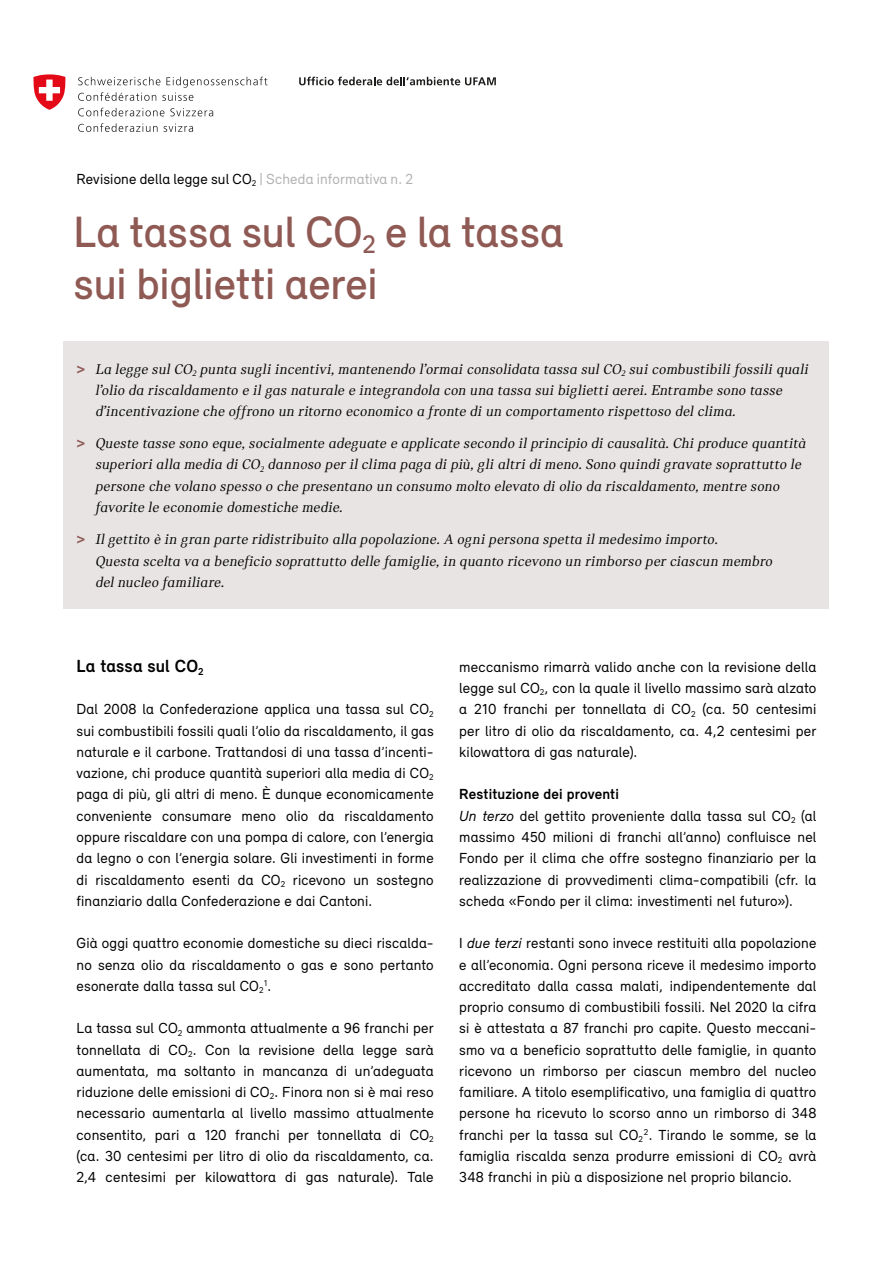
<style>
.page{position:relative;width:893px;height:1263px;background:#fff}
.page>*{position:absolute;margin:0;border:0;box-sizing:border-box;transform-origin:0 0}
._07_Kapiteltitel{font:500 45px/52.5px "Relevant";color:#8f5954}
._07_Titel{font:700 18px "Relevant";letter-spacing:.005em;color:#000}
._07_Grundtext{font:15px/21.3px "Relevant";letter-spacing:.01em;color:#000;text-align:justify}
._07_Lead{font:italic 15px/21.3px "Catalog";letter-spacing:.015em;color:#000}
._07_Kapiteltitel-2{font:15px "Relevant";letter-spacing:.01em;color:#000}
._07_Untertitel{font:700 15px "Relevant";letter-spacing:.01em;color:#000}
._07_Grundtext-2{font:8.7px "Relevant";color:#000}
.s1{color:#b3b2b2}
.s2{font-family:"Relevant";font-weight:700;font-style:normal;font-size:16.5px;color:#8f5954}
.s3{font-size:15px}
.s4{font-style:italic}
</style>
<div class="page">
<div style="left:64px;top:341px;width:765px;height:267px;background:#e8e4e4"></div>
<svg style="left:299px;top:77px;width:197px;height:8px"></svg>
<svg style="left:78px;top:77px;width:189px;height:24px"></svg>
<svg style="left:78px;top:108px;width:86px;height:8px"></svg>
<svg style="left:170px;top:108px;width:43px;height:8px"></svg>
<svg style="left:78px;top:123px;width:80px;height:9px"></svg>
<svg style="left:164px;top:124px;width:29px;height:8px"></svg>
<svg style="left:33px;top:74px;width:33px;height:36px"></svg>
<h1 class="_07_Kapiteltitel-2" style="left:77px;top:170px;width:338px">Revisione della legge sul CO<sub>2</sub> <span class="s1">| Scheda informativa n. 2</span></h1>
<h1 class="_07_Kapiteltitel" style="left:74px;top:205px;width:492px">La tassa sul CO<sub>2</sub> e la tassa sui biglietti aerei</h1>
<p class="_07_Lead" style="left:96px;top:358px;width:715px;text-indent:-19px"><span class="s2">&gt;</span> La legge sul CO<sub>2</sub> punta sugli incentivi, mantenendo l’ormai consolidata tassa sul CO<sub>2</sub> sui combustibili fossili quali l’olio da riscaldamento e il gas naturale e integrandola con una tassa sui biglietti aerei. Entrambe sono tasse d’incentivazione che offrono un ritorno economico a fronte di un comportamento rispettoso del clima.</p>
<p class="_07_Lead" style="left:96px;top:432px;width:712px;text-indent:-19px"><span class="s2">&gt;</span> Queste tasse sono eque, socialmente adeguate e applicate secondo il principio di causalità. Chi produce quantità superiori alla media di CO<sub>2</sub> dannoso per il clima paga di più, gli altri di meno. Sono quindi gravate soprattutto le persone che volano spesso o che presentano un consumo molto elevato di olio da riscaldamento, mentre sono favorite le economie domestiche medie.</p>
<p class="_07_Lead" style="left:96px;top:529px;width:678px;text-indent:-19px"><span class="s2">&gt;</span> Il gettito è in gran parte ridistribuito alla popolazione. A ogni persona spetta il medesimo importo.<br>Questa scelta va a beneficio soprattutto delle famiglie, in quanto ricevono un rimborso per ciascun membro del nucleo familiare.</p>
<h2 class="_07_Titel" style="left:77px;top:655px;width:129px">La tassa sul CO<sub>2</sub></h2>
<p class="_07_Grundtext" style="left:77px;top:698px;width:359px">Dal 2008 la Confederazione applica una tassa sul CO<sub>2 </sub>sui combustibili fossili quali l’olio da riscaldamento, il gas naturale e il carbone. Trattandosi di una tassa d’incenti&shy;vazione, chi produce quantità superiori alla media di CO<sub>2 </sub>paga di più, gli altri di meno. È dunque economicamente conveniente consumare meno olio da riscaldamento oppure riscaldare con una pompa di calore, con l’energia da legno o con l’energia solare. Gli investimenti in forme di riscaldamento esenti da CO<sub>2</sub> ricevono un sostegno finanziario dalla Confederazione e dai Cantoni.</p>
<p class="_07_Grundtext" style="left:77px;top:932px;width:359px">Già oggi quattro economie domestiche su dieci riscalda&shy;no senza olio da riscaldamento o gas e sono pertanto esonerate dalla tassa sul CO<sub>2</sub></p>
<p class="_07_Grundtext-2" style="left:264px;top:978px;width:9px">1<span class="s3">.</span></p>
<p class="_07_Grundtext" style="left:77px;top:1017px;width:359px">La tassa sul CO<sub>2</sub> ammonta attualmente a 96 franchi per tonnellata di CO<sub>2</sub>. Con la revisione della legge sarà aumentata, ma soltanto in mancanza di un’adeguata riduzione delle emissioni di CO<sub>2</sub>. Finora non si è mai reso necessario aumentarla al livello massimo attualmente consentito, pari a 120 franchi per tonnellata di CO<sub>2 </sub>(ca. 30 centesimi per litro di olio da riscaldamento, ca.<br>2,4 centesimi per kilowattora di gas naturale). Tale</p>
<p class="_07_Grundtext" style="left:459px;top:656px;width:359px">meccanismo rimarrà valido anche con la revisione della legge sul CO<sub>2</sub>, con la quale il livello massimo sarà alzato a 210 franchi per tonnellata di CO<sub>2</sub> (ca. 50 centesimi per litro di olio da riscaldamento, ca. 4,2 centesimi per kilowattora di gas naturale).</p>
<h3 class="_07_Untertitel" style="left:459px;top:785px;width:161px">Restituzione dei proventi</h3>
<p class="_07_Grundtext" style="left:459px;top:805px;width:359px"><span class="s4">Un terzo</span> del gettito proveniente dalla tassa sul CO<sub>2</sub> (al massimo 450 milioni di franchi all’anno) confluisce nel Fondo per il clima che offre sostegno finanziario per la realizzazione di provvedimenti clima-compatibili (cfr. la scheda «Fondo per il clima: investimenti nel futuro»).</p>
<p class="_07_Grundtext" style="left:459px;top:932px;width:359px">I <span class="s4">due terzi</span> restanti sono invece restituiti alla popolazione e all’economia. Ogni persona riceve il medesimo importo accreditato dalla cassa malati, indipendentemente dal proprio consumo di combustibili fossili. Nel 2020 la cifra si è attestata a 87 franchi pro capite. Questo meccani&shy;smo va a beneficio soprattutto delle famiglie, in quanto ricevono un rimborso per ciascun membro del nucleo familiare. A titolo esemplificativo, una famiglia di quattro persone ha ricevuto lo scorso anno un rimborso di 348 franchi per la tassa sul CO<sub>2</sub><sup>2</sup>. Tirando le somme, se la famiglia riscalda senza produrre emissioni di CO<sub>2</sub> avrà 348 franchi in più a disposizione nel proprio bilancio.</p>
</div>
